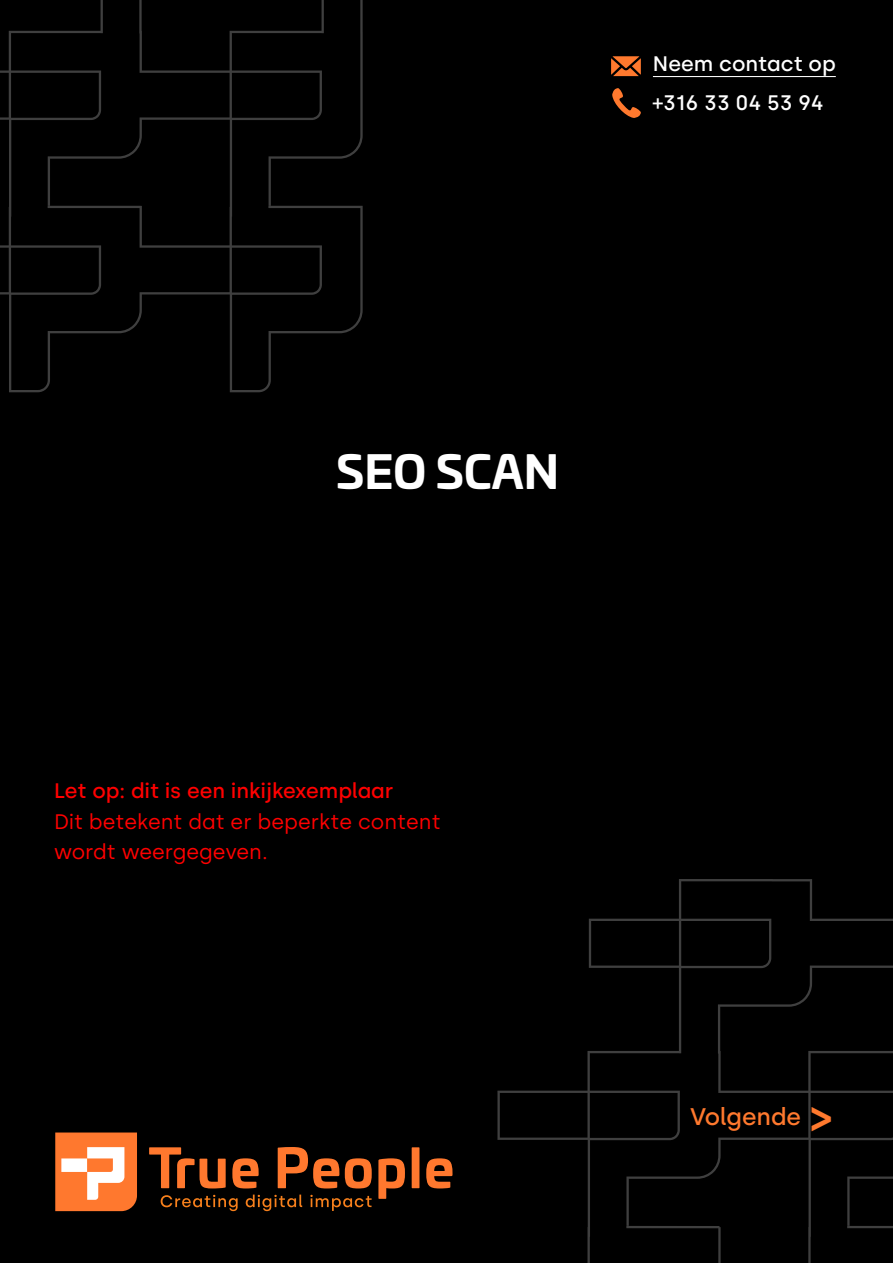
<style>
.page{position:relative;width:893px;height:1263px;background:#000}
.page>*{position:absolute;margin:0;border:0;box-sizing:border-box;transform-origin:0 0}
.t1{font:700 45px "Univia Pro";color:#fff}
.t2{font:500 24px "Silka";color:#ff792e}
.t3{font:21px/30px "Silka";color:#f00}
.t4{font:500 21px "Silka";color:#f00}
.t5{font:500 21px/39.6px "Silka";color:#fff}
.s1{font-family:"Acumin Variable Concept";font-weight:400;font-size:42px}
</style>
<div class="page">
<svg style="left:0;top:0;width:363px;height:392px"></svg>
<svg style="left:497px;top:879px;width:396px;height:384px"></svg>
<svg style="left:149px;top:1147px;width:77px;height:41px"></svg>
<svg style="left:232px;top:1158px;width:27px;height:30px"></svg>
<svg style="left:278px;top:1147px;width:61px;height:41px"></svg>
<svg style="left:345px;top:1158px;width:27px;height:30px"></svg>
<svg style="left:378px;top:1158px;width:27px;height:41px"></svg>
<div style="left:412px;top:1147px;width:7px;height:41px;background:#ff782e"></div>
<svg style="left:426px;top:1158px;width:26px;height:30px"></svg>
<svg style="left:55px;top:1132px;width:82px;height:79px"></svg>
<svg style="left:161px;top:1195px;width:77px;height:16px"></svg>
<svg style="left:246px;top:1194px;width:56px;height:17px"></svg>
<svg style="left:310px;top:1195px;width:62px;height:16px"></svg>
<hr style="left:653px;top:76px;width:183px;height:1px;background:#fff">
<svg style="left:611px;top:56px;width:30px;height:20px"></svg>
<svg style="left:612px;top:88px;width:29px;height:30px"></svg>
<p class="t5" style="left:653px;top:44px;width:184px">Neem contact op +316 33 04 53 94</p>
<h1 class="t1" style="left:336px;top:436px;width:225px">SEO SCAN</h1>
<p class="t4" style="left:54px;top:779px;width:341px">Let op: dit is een inkijkexemplaar</p>
<p class="t3" style="left:54px;top:806px;width:388px">Dit betekent dat er beperkte content wordt weergegeven.</p>
<p class="t2" style="left:690px;top:1102px;width:146px">Volgende <span class="s1">&gt;</span></p>
</div>
